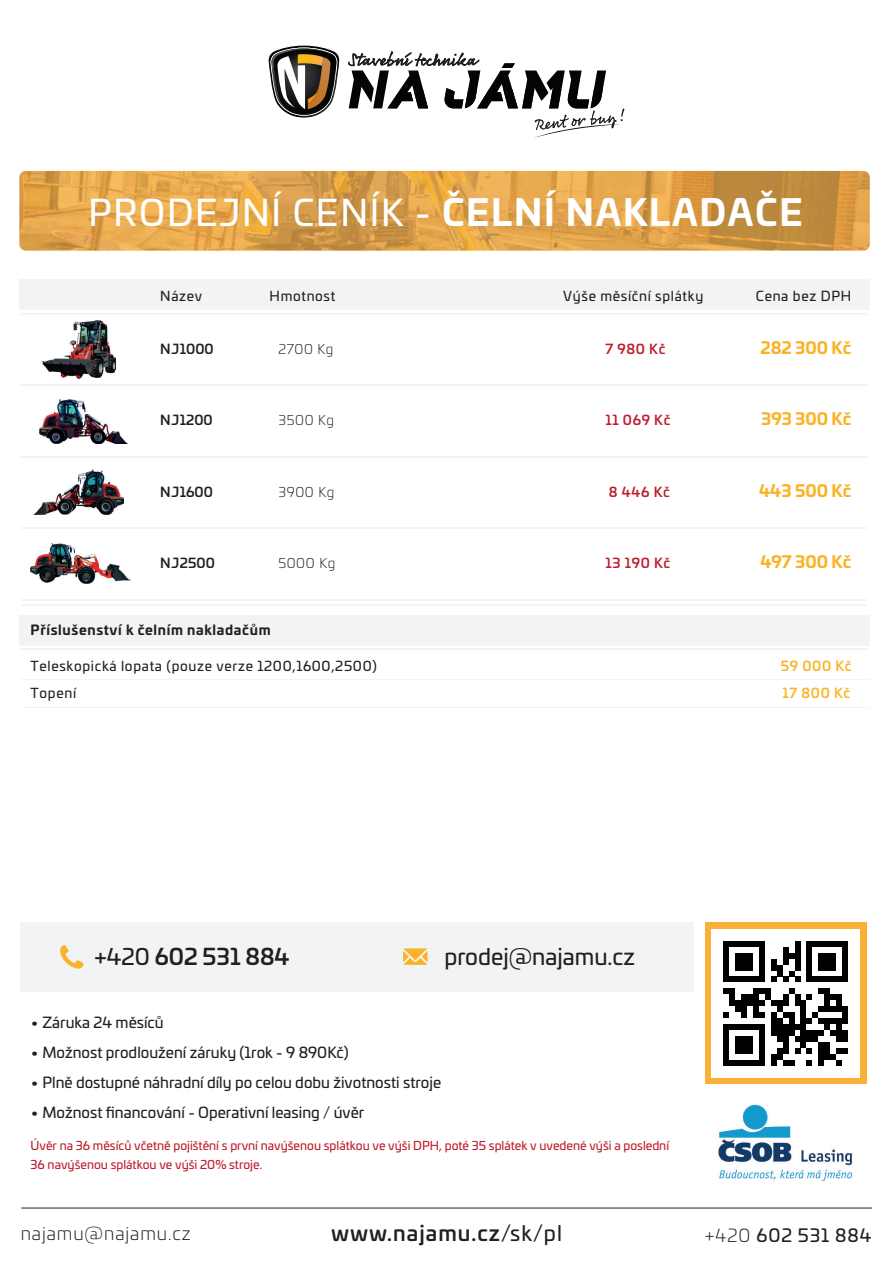
<style>
.page{position:relative;width:893px;height:1263px;background:#fff}
.page>*{position:absolute;margin:0;border:0;box-sizing:border-box;transform-origin:0 0}
.t1{font:36px "Univia Pro";letter-spacing:.05em;color:#fff}
.t2{font:22.5px "Univia Pro";color:#231f20}
.t3{font:500 22.5px "Univia Pro";color:#231f20}
.t4{font:500 21px "Univia Pro";letter-spacing:.05em;color:#231f20}
.t5{font:300 18px "Univia Pro";letter-spacing:.05em;color:#231f20}
.t6{font:18px "Univia Pro";letter-spacing:.05em;color:#231f20}
.t7{font:700 16.5px "Univia Pro";color:#fab326}
.t8{font:15px "Univia Pro";color:#231f20}
.t9{font:13.5px/27px "Univia Pro";letter-spacing:.05em;color:#231f20}
.t10{font:700 13.5px "Univia Pro";letter-spacing:.05em;color:#231f20}
.t11{font:500 13.5px "Univia Pro";letter-spacing:.05em;color:#be1d2c}
.t12{font:500 13.5px "Univia Pro";color:#231f20}
.t13{font:300 13.5px "Univia Pro";letter-spacing:.05em;color:#231f20}
.t14{font:500 13.5px/27px "Univia Pro";letter-spacing:.05em;color:#fab326}
.t15{font:12px/19.5px "Univia Pro";color:#be1d2c}
.s1{font-weight:700}
.s2{font-weight:400}
.s3{font-weight:300}
</style>
<div class="page">
<div style="left:19px;top:615px;width:851px;height:30px;background:#f2f3f4"></div>
<img style="left:19px;top:171px;width:851px;height:80px">
<svg style="left:269px;top:46px;width:70px;height:72px"></svg>
<svg style="left:349px;top:51px;width:275px;height:87px"></svg>
<hr style="left:21px;top:1208px;width:851px;height:1px;background:#231f20">
<div style="left:21px;top:922px;width:673px;height:69px;background:#f2f3f4"></div>
<svg style="left:403px;top:948px;width:24px;height:17px"></svg>
<div style="left:19px;top:279px;width:851px;height:31px;background:#f2f3f4"></div>
<div style="left:705px;top:922px;width:161px;height:162px;background:#faaf39"></div>
<div style="left:711px;top:929px;width:149px;height:148px;background:#fff"></div>
<svg style="left:723px;top:941px;width:42px;height:41px"></svg>
<svg style="left:771px;top:941px;width:29px;height:41px"></svg>
<svg style="left:806px;top:941px;width:42px;height:41px"></svg>
<svg style="left:723px;top:988px;width:125px;height:78px"></svg>
<img style="left:718px;top:1104px;width:135px;height:77px">
<hr style="left:21px;top:384px;width:845px;height:2px;background:#f2f3f4">
<hr style="left:21px;top:313px;width:845px;height:1px;background:#f2f3f4">
<hr style="left:21px;top:648px;width:845px;height:2px;background:#f2f3f4">
<hr style="left:21px;top:604px;width:845px;height:1px;background:#f2f3f4">
<hr style="left:21px;top:599px;width:845px;height:1px;background:#f2f3f4">
<hr style="left:21px;top:679px;width:849px;height:1px;background:#f2f3f4">
<hr style="left:21px;top:707px;width:849px;height:1px;background:#f2f3f4">
<hr style="left:21px;top:527px;width:845px;height:2px;background:#f2f3f4">
<hr style="left:21px;top:456px;width:845px;height:1px;background:#f2f3f4">
<svg style="left:60px;top:945px;width:24px;height:24px"></svg>
<img style="left:40px;top:399px;width:88px;height:45px">
<img style="left:42px;top:320px;width:73px;height:59px">
<img style="left:34px;top:470px;width:90px;height:45px">
<img style="left:31px;top:544px;width:99px;height:40px">
<h1 class="t1" style="left:89px;top:186px;width:716px">PRODEJNÍ CENÍK - <span class="s1">ČELNÍ NAKLADAČE</span></h1>
<p class="t9" style="left:160px;top:282px;width:43px">Název</p>
<p class="t9" style="left:270px;top:282px;width:67px">Hmotnost</p>
<p class="t9" style="left:563px;top:282px;width:142px">Výše měsíční splátky</p>
<p class="t9" style="left:756px;top:282px;width:97px">Cena bez DPH</p>
<p class="t12" style="left:160px;top:339px;width:55px">NJ1000</p>
<p class="t13" style="left:278px;top:340px;width:57px">2700 Kg</p>
<p class="t11" style="left:605px;top:339px;width:62px">7 980 Kč</p>
<p class="t7" style="left:760px;top:335px;width:92px">282 300 Kč</p>
<p class="t12" style="left:160px;top:410px;width:54px">NJ1200</p>
<p class="t13" style="left:278px;top:411px;width:57px">3500 Kg</p>
<p class="t11" style="left:605px;top:410px;width:67px">11 069 Kč</p>
<p class="t7" style="left:761px;top:406px;width:92px">393 300 Kč</p>
<p class="t12" style="left:160px;top:481px;width:54px">NJ1600</p>
<p class="t13" style="left:278px;top:482px;width:58px">3900 Kg</p>
<p class="t11" style="left:609px;top:481px;width:62px">8 446 Kč</p>
<p class="t7" style="left:759px;top:477px;width:94px">443 500 Kč</p>
<p class="t12" style="left:160px;top:553px;width:56px">NJ2500</p>
<p class="t13" style="left:278px;top:553px;width:58px">5000 Kg</p>
<p class="t11" style="left:605px;top:553px;width:66px">13 190 Kč</p>
<p class="t7" style="left:760px;top:549px;width:92px">497 300 Kč</p>
<p class="t10" style="left:31px;top:619px;width:242px">Příslušenství k čelním nakladačům</p>
<p class="t9" style="left:31px;top:651px;width:348px">Teleskopická lopata (pouze verze 1200,1600,2500)<br>Topení</p>
<p class="t14" style="left:781px;top:651px;width:72px">59 000 Kč<br>17 800 Kč</p>
<h2 class="t3" style="left:94px;top:939px;width:197px"><span class="s2">+420</span> 602 531 884</h2>
<h2 class="t2" style="left:445px;top:939px;width:192px">prodej@najamu.cz</h2>
<p class="t8" style="left:31px;top:1011px;width:135px">• Záruka 24 měsíců</p>
<p class="t8" style="left:31px;top:1041px;width:320px">• Možnost prodloužení záruky (1rok - 9 890Kč)</p>
<p class="t8" style="left:31px;top:1071px;width:412px">• Plně dostupné náhradní díly po celou dobu životnosti stroje</p>
<p class="t8" style="left:31px;top:1101px;width:335px">• Možnost financování - Operativní leasing / úvěr</p>
<p class="t15" style="left:31px;top:1135px;width:640px">Úvěr na 36 měsíců včetně pojištění s první navýšenou splátkou ve výši DPH, poté 35 splátek v uvedené výši a poslední<br>36 navýšenou splátkou ve výši 20% stroje.</p>
<p class="t5" style="left:21px;top:1221px;width:172px">najamu@najamu.cz</p>
<h3 class="t4" style="left:331px;top:1217px;width:232px">www.najamu.cz<span class="s2">/sk/pl</span></h3>
<p class="t6" style="left:705px;top:1221px;width:168px"><span class="s3">+420</span> 602 531 884</p>
</div>
